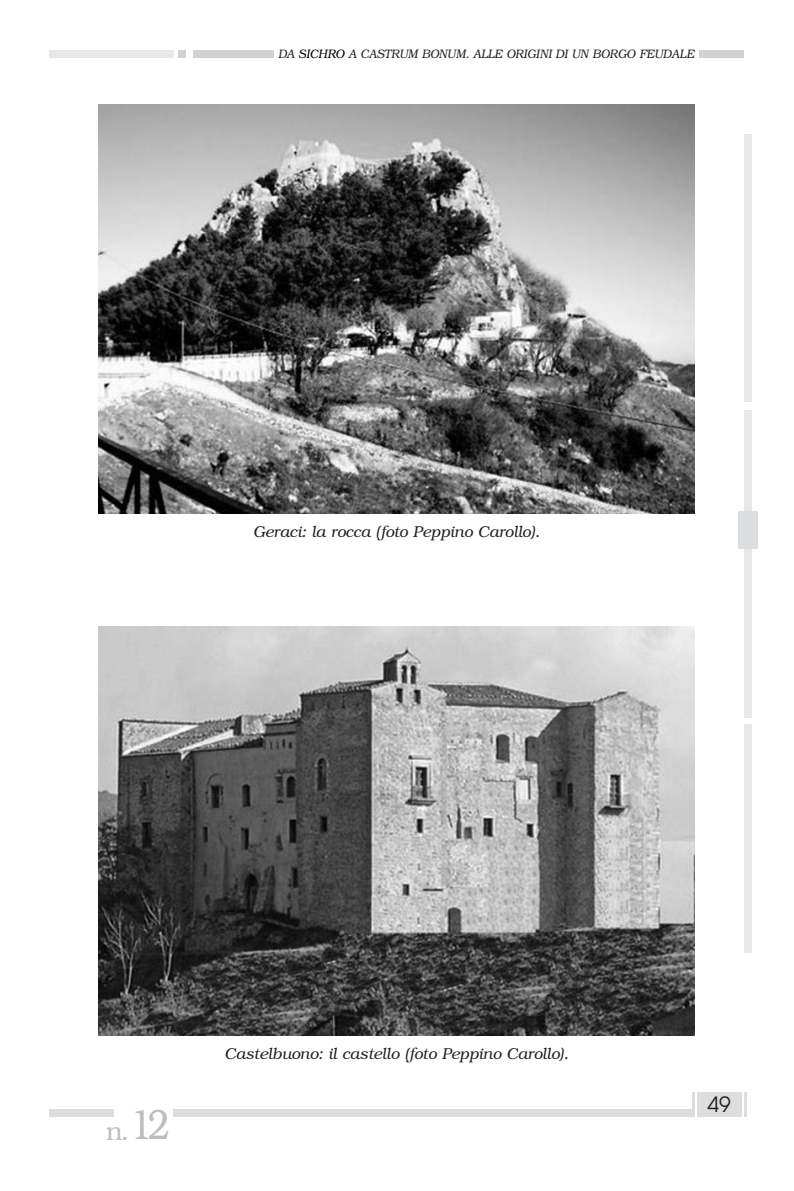
<style>
.page{position:relative;width:794px;height:1191px;background:#fff}
.page>*{position:absolute;margin:0;border:0;box-sizing:border-box;transform-origin:0 0}
.t1{font:300 26.25px "Bookman";color:#bbbdbf;scale:.95 1}
.t2{font:21px "Avant Garde";color:#231f20}
.t3{font:italic 300 15.75px "Bookman";color:#231f20}
.t4{font:italic 300 12.25px "Bookman";color:#231f20;scale:.95 1}
.s1{color:#000}
.s2{font-size:42px}
</style>
<div class="page">
<div style="left:49px;top:50px;width:125px;height:7px;background:#e6e7e8"></div>
<div style="left:179px;top:50px;width:7px;height:7px;background:#d1d2d4"></div>
<div style="left:193px;top:50px;width:81px;height:7px;background:#d1d2d4"></div>
<div style="left:699px;top:50px;width:45px;height:7px;background:#d1d2d4"></div>
<div style="left:744px;top:134px;width:7px;height:268px;background:#e6e7e8"></div>
<div style="left:744px;top:410px;width:7px;height:307px;background:#e6e7e8"></div>
<div style="left:744px;top:725px;width:7px;height:228px;background:#e6e7e8"></div>
<div style="left:737px;top:511px;width:20px;height:37px;background:#dcddde"></div>
<div style="left:49px;top:1109px;width:65px;height:7px;background:#dcddde"></div>
<div style="left:173px;top:1109px;width:521px;height:7px;background:#dcddde"></div>
<hr style="left:692px;top:1092px;width:2px;height:24px;background:#dcddde">
<div style="left:696px;top:1092px;width:45px;height:24px;background:#dcddde"></div>
<hr style="left:744px;top:1092px;width:2px;height:24px;background:#dcddde">
<img style="left:99px;top:104px;width:595px;height:409px">
<img style="left:99px;top:627px;width:595px;height:409px">
<p class="t4" style="left:278px;top:49px;width:439px">DA <span class="s1">SICHRO</span> A CASTRUM BONUM. ALLE ORIGINI DI UN BORGO FEUDALE</p>
<p class="t3" style="left:253px;top:525px;width:288px">Geraci: la rocca (foto Peppino Carollo).</p>
<h1 class="t1" style="left:106px;top:1120px;width:68px">n.<span class="s2">12</span></h1>
<p class="t3" style="left:224px;top:1048px;width:346px">Castelbuono: il castello (foto Peppino Carollo).</p>
<h2 class="t2" style="left:707px;top:1096px;width:25px">49</h2>
</div>
